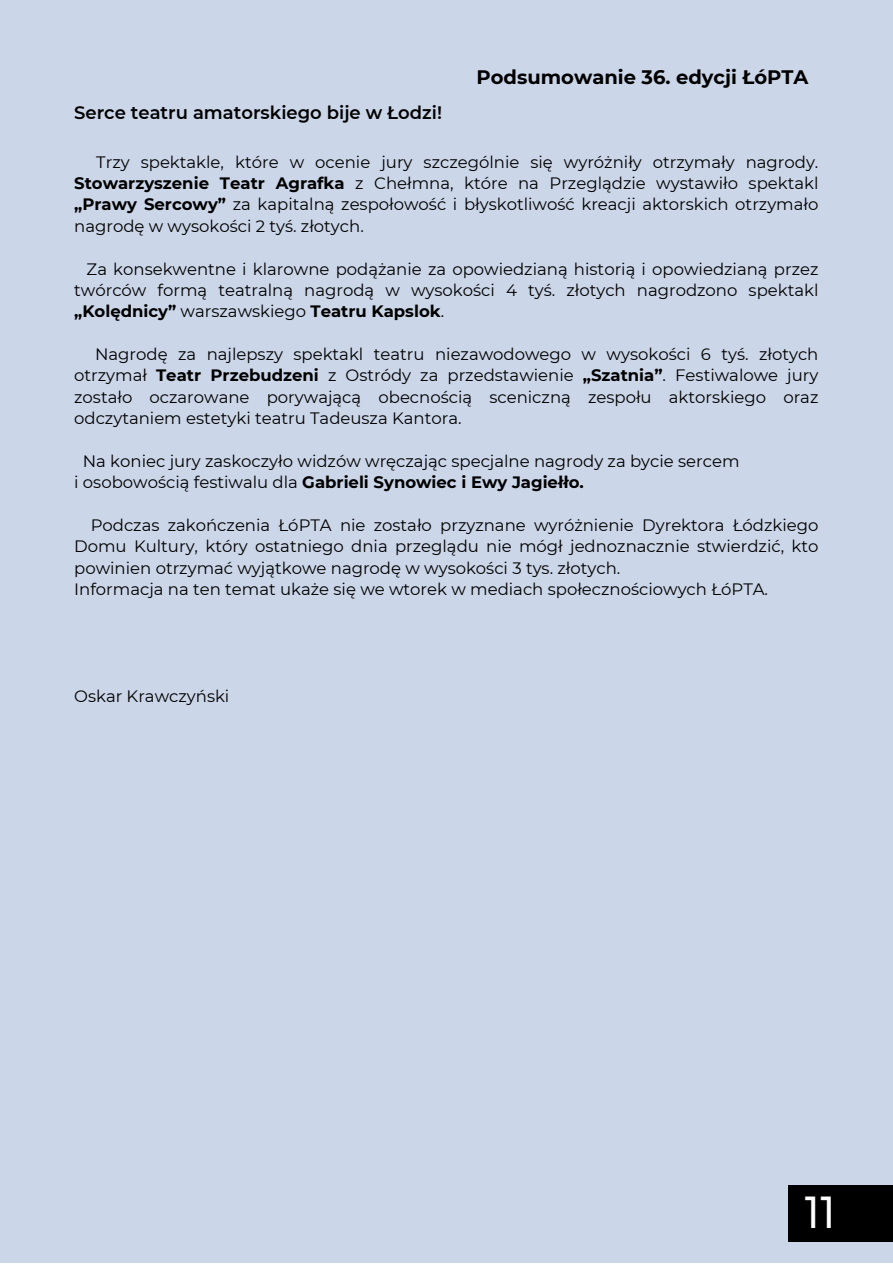
<style>
.page{position:relative;width:893px;height:1264px;background:#fff}
.page>*{position:absolute;margin:0;border:0;box-sizing:border-box;transform-origin:0 0}
.t1{font:47.25px "Mont";color:#fff}
.t2{font:700 19.5px "Montserrat";color:#000}
.t3{font:600 18px "Montserrat";color:#000}
.t4{font:16.5px/21.3px "Montserrat";color:#000;text-align:justify}
.t5{font:700 16.5px "Montserrat";color:#000}
.s1{font-weight:700}
.s2{font-weight:400}
</style>
<div class="page">
<div style="left:0;top:0;width:892px;height:1262px;background:#cbd6e8"></div>
<div style="left:788px;top:1185px;width:104px;height:56px;background:#000"></div>
<p class="t2" style="left:476px;top:65px;width:333px">Podsumowanie 36. edycji ŁóPTA</p>
<p class="t3" style="left:74px;top:102px;width:369px">Serce teatru amatorskiego bije w Łodzi!</p>
<p class="t4" style="left:74px;top:151px;width:745px;text-indent:22px">Trzy spektakle, które w ocenie jury szczególnie się wyróżniły otrzymały nagrody.<br><span class="s1">Stowarzyszenie Teatr Agrafka</span> z Chełmna, które na Przeglądzie wystawiło spektakl <span class="s1">„Prawy Sercowy”</span> za kapitalną zespołowość i błyskotliwość kreacji aktorskich otrzymało nagrodę w wysokości 2 tyś. złotych.</p>
<p class="t4" style="left:74px;top:258px;width:745px;text-indent:12px">Za konsekwentne i klarowne podążanie za opowiedzianą historią i opowiedzianą przez twórców formą teatralną nagrodą w wysokości 4 tyś. złotych nagrodzono spektakl <span class="s1">„Kolędnicy”</span> warszawskiego <span class="s1">Teatru Kapslok</span>.</p>
<p class="t4" style="left:74px;top:343px;width:745px;text-indent:21px">Nagrodę za najlepszy spektakl teatru niezawodowego w wysokości 6 tyś. złotych otrzymał <span class="s1">Teatr Przebudzeni</span> z Ostródy za przedstawienie <span class="s1">„Szatnia”</span>. Festiwalowe jury zostało oczarowane porywającą obecnością sceniczną zespołu aktorskiego oraz odczytaniem estetyki teatru Tadeusza Kantora.</p>
<p class="t4" style="left:83px;top:450px;width:658px">Na koniec jury zaskoczyło widzów wręczając specjalne nagrody za bycie sercem</p>
<p class="t5" style="left:74px;top:472px;width:511px"><span class="s2">i osobowością festiwalu dla</span> Gabrieli Synowiec i Ewy Jagiełło.</p>
<p class="t4" style="left:74px;top:514px;width:745px;text-indent:16px">Podczas zakończenia ŁóPTA nie zostało przyznane wyróżnienie Dyrektora Łódzkiego Domu Kultury, który ostatniego dnia przeglądu nie mógł jednoznacznie stwierdzić, kto powinien otrzymać wyjątkowe nagrodę w wysokości 3 tys. złotych.</p>
<p class="t4" style="left:74px;top:578px;width:695px">Informacja na ten temat ukaże się we wtorek w mediach społecznościowych ŁóPTA.</p>
<p class="t4" style="left:74px;top:685px;width:157px">Oskar Krawczyński</p>
<p class="t1" style="left:804px;top:1193px;width:33px">11</p>
</div>
